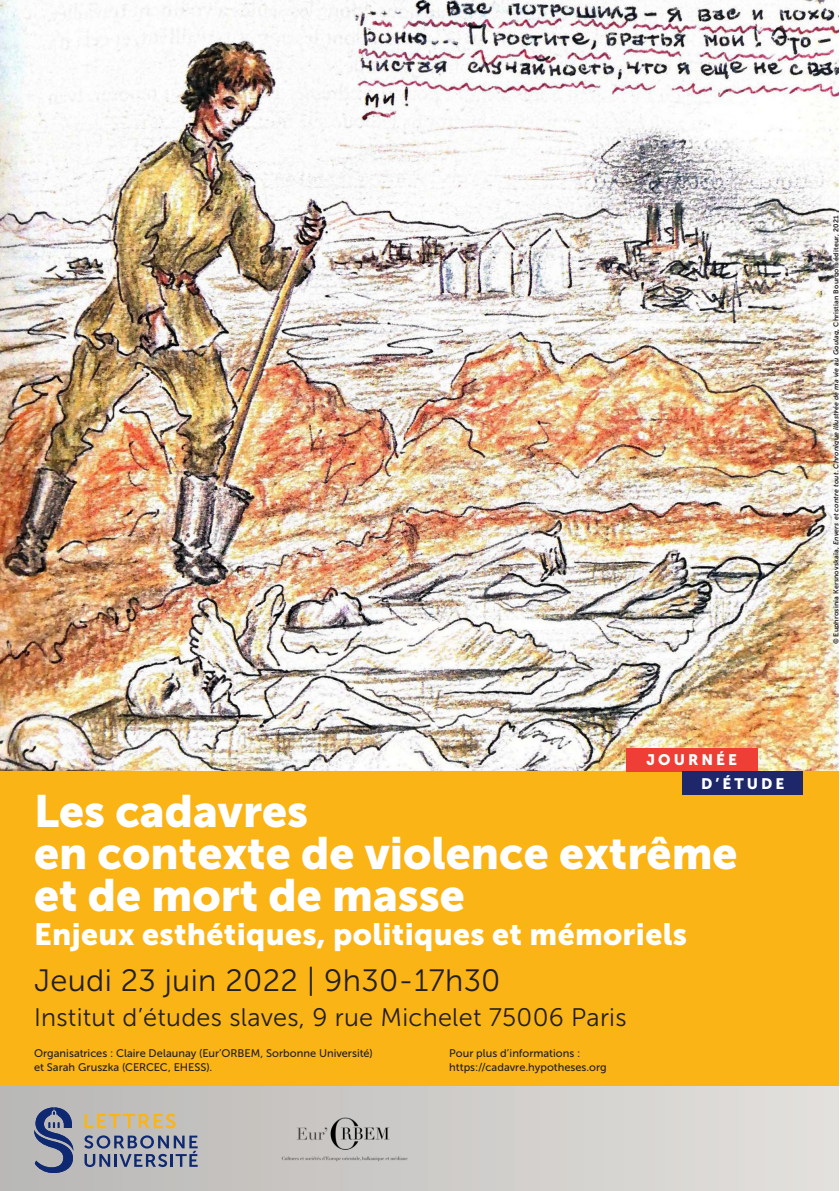
<style>
.page{position:relative;width:840px;height:1191px;background:#fff}
.page>*{position:absolute;margin:0;border:0;box-sizing:border-box;transform-origin:0 0}
.t1{font:45px/41.6px "Museo Sans 900";color:#fff}
.t2{font:30.8px "Museo Sans 300";letter-spacing:.01em;color:#231f20}
.t3{font:30.6px "Museo Sans 900";letter-spacing:.01em;color:#fff}
.t4{font:25.2px "Museo Sans 300";letter-spacing:.01em;color:#231f20}
.t5{font:15.2px/23.6px "Museo Sans 900";letter-spacing:.2em;color:#fff}
.t6{font:11px/14px "Museo Sans 500";color:#231f20}
.t7{font:7px "Museo Sans 700";letter-spacing:.025em;color:#231f20}
.s1{font-style:italic}
</style>
<div class="page">
<img style="left:0;top:1px;width:838px;height:770px">
<div style="left:0;top:1086px;width:838px;height:105px;background:linear-gradient(to right,#b9b7b4,#e2e0dc)"></div>
<svg style="left:85px;top:1113px;width:90px;height:15px"></svg>
<svg style="left:34px;top:1107px;width:40px;height:66px;background:#6a7696"></svg>
<svg style="left:84px;top:1135px;width:113px;height:32px;background:#838ca2"></svg>
<div style="left:0;top:771px;width:838px;height:315px;background:#fbb416"></div>
<div style="left:626px;top:748px;width:130px;height:23px;background:#ee3e35"></div>
<div style="left:682px;top:771px;width:120px;height:24px;background:#1d2769"></div>
<img style="left:278px;top:1111px;width:132px;height:56px">
<h3 class="t5" style="left:700px;top:748px;width:85px;text-indent:-55px">JOURNÉE<br>D’ÉTUDE</h3>
<h1 class="t1" style="left:34px;top:790px;width:704px">Les cadavres<br>en contexte de violence extrême et de mort de masse</h1>
<h3 class="t3" style="left:34px;top:916px;width:654px">Enjeux esthétiques, politiques et mémoriels</h3>
<h2 class="t2" style="left:34px;top:963px;width:468px">Jeudi 23 juin 2022 | 9h30-17h30</h2>
<h3 class="t4" style="left:34px;top:1003px;width:593px">Institut d’études slaves, 9 rue Michelet 75006 Paris</h3>
<p class="t6" style="left:34px;top:1046px;width:340px">Organisatrices : Claire Delaunay (Eur’ORBEM, Sorbonne Université) et Sarah Gruszka (CERCEC, EHESS).</p>
<p class="t6" style="left:449px;top:1046px;width:159px">Pour plus d’informations : https://cadavre.hypotheses.org</p>
<p class="t7" style="left:831px;top:644px;width:430px;rotate:-90deg">© Euphrosinia Kersnovskaïa, <span class="s1">Envers et contre tout</span>. <span class="s1">Chronique illustrée de ma vie au Goulag</span>, Christian Bourgois éditeur, 2021</p>
</div>
